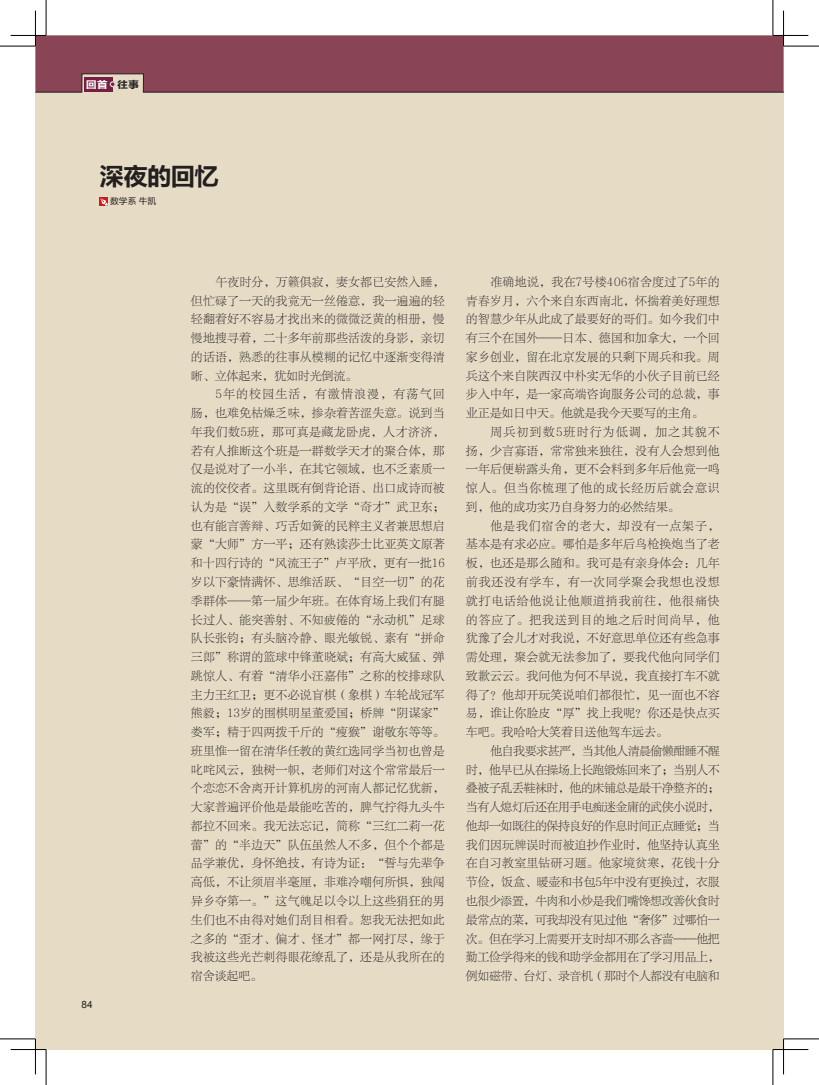
<style>
.page{position:relative;width:819px;height:1085px;background:#fff}
.page>*{position:absolute;margin:0;border:0;box-sizing:border-box;transform-origin:0 0}
.t1{font:25px "FZLTCHK GBK1 0";letter-spacing:-.05em;color:#231f20}
.t2{font:11.88px/18.8px "FZLTSK GBK1 0";letter-spacing:.02em;color:#231f20;text-align:justify}
.t3{font:10px "FZLTCHK GBK1 0";color:#fff;scale:1.1 1}
.t4{font:10px "Arial";color:#231f20}
.t5{font:8.75px "FZLTHK GBK1 0";color:#231f20}
.s1{color:#231f20}
</style>
<div class="page">
<div style="left:35px;top:35px;width:748px;height:1014px;background:#e6dcc6"></div>
<div style="left:35px;top:35px;width:748px;height:39px;background:#894555"></div>
<svg style="left:35px;top:74px;width:748px;height:18px;background:#8a4a58"></svg>
<div style="left:99px;top:197px;width:9px;height:9px;background:#d7171f"></div>
<svg style="left:100px;top:198px;width:8px;height:8px"></svg>
<hr style="left:11px;top:1048px;width:35px;height:1px;background:#fff">
<hr style="left:772px;top:1048px;width:36px;height:1px;background:#fff">
<hr style="left:0;top:46px;width:35px;height:1px;background:#000">
<hr style="left:783px;top:46px;width:36px;height:1px;background:#000">
<hr style="left:0;top:1038px;width:35px;height:1px;background:#000">
<hr style="left:783px;top:1038px;width:36px;height:1px;background:#000">
<hr style="left:46px;top:0;width:1px;height:35px;background:#000">
<hr style="left:46px;top:1049px;width:1px;height:35px;background:#000">
<hr style="left:772px;top:0;width:1px;height:35px;background:#000">
<hr style="left:772px;top:1049px;width:1px;height:35px;background:#000">
<hr style="left:11px;top:35px;width:35px;height:1px;background:#000">
<hr style="left:772px;top:35px;width:36px;height:1px;background:#000">
<hr style="left:11px;top:1049px;width:35px;height:1px;background:#000">
<hr style="left:772px;top:1049px;width:36px;height:1px;background:#000">
<hr style="left:35px;top:11px;width:1px;height:35px;background:#000">
<hr style="left:35px;top:1038px;width:1px;height:36px;background:#000">
<hr style="left:783px;top:11px;width:1px;height:35px;background:#000">
<hr style="left:783px;top:1038px;width:1px;height:36px;background:#000">
<p class="t3" style="left:86px;top:79px;width:50px">回首 <span class="s1">往事</span></p>
<h1 class="t1" style="left:99px;top:162px;width:121px">深夜的回忆</h1>
<p class="t5" style="left:110px;top:196px;width:48px">数学系 牛凯</p>
<p class="t4" style="left:81px;top:999px;width:13px">84</p>
<p class="t2" style="left:191px;top:272px;width:255px;text-indent:24px">午夜时分，万籁俱寂，妻女都已安然入睡，但忙碌了一天的我竟无一丝倦意，我一遍遍的轻轻翻着好不容易才找出来的微微泛黄的相册，慢慢地搜寻着，二十多年前那些活泼的身影，亲切的话语，熟悉的往事从模糊的记忆中逐渐变得清晰、立体起来，犹如时光倒流。</p>
<p class="t2" style="left:191px;top:385px;width:255px;text-indent:24px">5年的校园生活，有激情浪漫，有荡气回肠，也难免枯燥乏味，掺杂着苦涩失意。说到当年我们数5班，那可真是藏龙卧虎，人才济济，若有人推断这个班是一群数学天才的聚合体，那仅是说对了一小半，在其它领域，也不乏素质一流的佼佼者。这里既有倒背论语、出口成诗而被认为是“误”入数学系的文学“奇才”武卫东；也有能言善辩、巧舌如簧的民粹主义者兼思想启蒙“大师”方一平；还有熟读莎士比亚英文原著和十四行诗的“风流王子”卢平欣，更有一批16岁以下豪情满怀、思维活跃、“目空一切”的花季群体——第一届少年班。在体育场上我们有腿长过人、能突善射、不知疲倦的“永动机”足球队长张钧；有头脑冷静、眼光敏锐、素有“拼命三郎”称谓的篮球中锋董晓斌；有高大威猛、弹跳惊人、有着“清华小汪嘉伟”之称的校排球队主力王红卫；更不必说盲棋（象棋）车轮战冠军熊毅；13岁的围棋明星董爱国；桥牌“阴谋家”娄军；精于四两拨千斤的“瘦猴”谢敬东等等。班里惟一留在清华任教的黄红选同学当初也曾是叱咤风云，独树一帜，老师们对这个常常最后一个恋恋不舍离开计算机房的河南人都记忆犹新，大家普遍评价他是最能吃苦的，脾气拧得九头牛都拉不回来。我无法忘记，简称“三红二莉一花蕾”的“半边天”队伍虽然人不多，但个个都是品学兼优，身怀绝技，有诗为证：“誓与先辈争高低，不让须眉半毫厘，非难冷嘲何所惧，独闯异乡夺第一。”这气魄足以令以上这些狷狂的男生们也不由得对她们刮目相看。恕我无法把如此之多的“歪才、偏才、怪才”都一网打尽，缘于我被这些光芒刺得眼花缭乱了，还是从我所在的宿舍谈起吧。</p>
<p class="t2" style="left:466px;top:272px;width:255px;text-indent:24px">准确地说，我在7号楼406宿舍度过了5年的青春岁月，六个来自东西南北，怀揣着美好理想的智慧少年从此成了最要好的哥们。如今我们中有三个在国外——日本、德国和加拿大，一个回家乡创业，留在北京发展的只剩下周兵和我。周兵这个来自陕西汉中朴实无华的小伙子目前已经步入中年，是一家高端咨询服务公司的总裁，事业正是如日中天。他就是我今天要写的主角。</p>
<p class="t2" style="left:466px;top:422px;width:255px;text-indent:24px">周兵初到数5班时行为低调，加之其貌不扬，少言寡语，常常独来独往，没有人会想到他一年后便崭露头角，更不会料到多年后他竟一鸣惊人。但当你梳理了他的成长经历后就会意识到，他的成功实乃自身努力的必然结果。</p>
<p class="t2" style="left:466px;top:516px;width:255px;text-indent:24px">他是我们宿舍的老大，却没有一点架子，基本是有求必应。哪怕是多年后鸟枪换炮当了老板，也还是那么随和。我可是有亲身体会：几年前我还没有学车，有一次同学聚会我想也没想就打电话给他说让他顺道捎我前往，他很痛快的答应了。把我送到目的地之后时间尚早，他犹豫了会儿才对我说，不好意思单位还有些急事需处理，聚会就无法参加了，要我代他向同学们致歉云云。我问他为何不早说，我直接打车不就得了？他却开玩笑说咱们都很忙，见一面也不容易，谁让你脸皮“厚”找上我呢？你还是快点买车吧。我哈哈大笑着目送他驾车远去。</p>
<p class="t2" style="left:466px;top:741px;width:255px;text-indent:24px">他自我要求甚严，当其他人清晨偷懒酣睡不醒时，他早已从在操场上长跑锻炼回来了；当别人不叠被子乱丢鞋袜时，他的床铺总是最干净整齐的；当有人熄灯后还在用手电痴迷金庸的武侠小说时，他却一如既往的保持良好的作息时间正点睡觉；当我们因玩牌误时而被迫抄作业时，他坚持认真坐在自习教室里钻研习题。他家境贫寒，花钱十分节俭，饭盒、暖壶和书包5年中没有更换过，衣服也很少添置，牛肉和小炒是我们嘴馋想改善伙食时最常点的菜，可我却没有见过他“奢侈”过哪怕一次。但在学习上需要开支时却不那么吝啬——他把勤工俭学得来的钱和助学金都用在了学习用品上，例如磁带、台灯、录音机（那时个人都没有电脑和</p>
</div>
